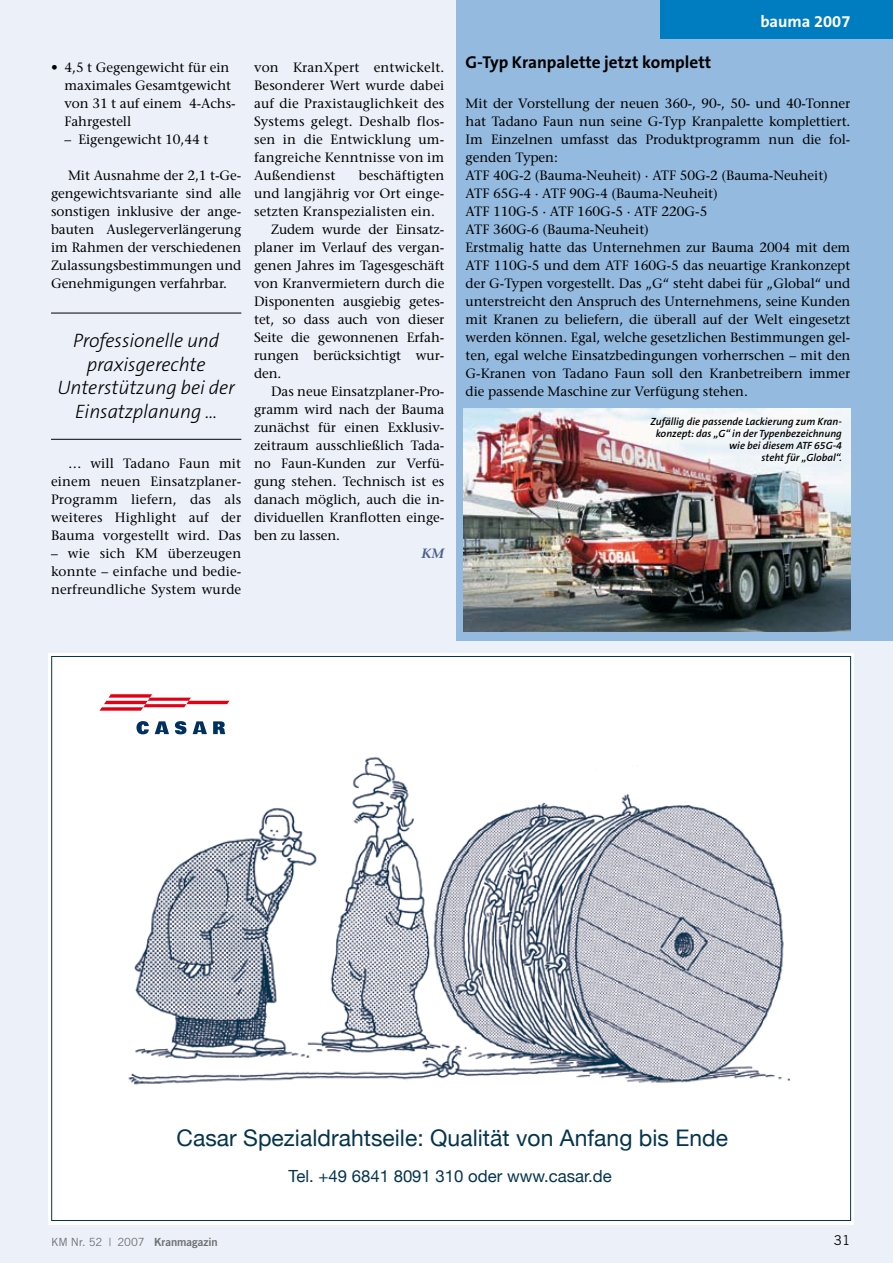
<style>
.page{position:relative;width:893px;height:1263px;background:#ecf1f9}
.page>*{position:absolute;margin:0;border:0;box-sizing:border-box;transform-origin:0 0}
.t1{font:22.8px "Helvetica Neue";color:#05344d}
.t2{font:italic 300 19.5px/23.4px "The Sans B3";letter-spacing:-.005em;color:#000;text-align:center}
.t3{font:700 17.25px "The Sans B7";color:#000}
.t4{font:16.8px "Helvetica Neue";color:#05344d}
.t5{font:700 16.5px "The Sans B7";color:#fff}
.t6{font:13.5px/18px "Stone Serif";letter-spacing:-.005em;color:#000;text-align:justify}
.t7{font:13.5px "Trade Gothic";color:#000}
.t8{font:italic 600 13.5px "Stone Serif";color:#4d628a}
.t9{font:11.25px "Trade Gothic";color:#6e7071}
.t10{font:italic 600 10.5px/12.3px "The Sans B6";color:#000;text-align:right}
.s1{font-family:"Trade Gothic Bold Two"}
</style>
<div class="page">
<div style="left:456px;top:0;width:437px;height:641px;background:#94badf"></div>
<div style="left:660px;top:0;width:233px;height:39px;background:#007cc0"></div>
<hr style="left:51px;top:313px;width:190px;height:1px;background:#000">
<hr style="left:51px;top:439px;width:190px;height:1px;background:#000">
<img style="left:464px;top:408px;width:386px;height:223px">
<div style="left:48px;top:653px;width:806px;height:571px;background:#fff"></div>
<img style="left:128px;top:756px;width:661px;height:329px">
<svg style="left:136px;top:721px;width:89px;height:13px"></svg>
<svg style="left:100px;top:694px;width:129px;height:17px"></svg>
<p class="t6" style="left:65px;top:58px;width:173px;text-align:left;text-indent:-13px">• 4,5 t Gegengewicht für ein maximales Gesamtgewicht von 31 t auf einem 4-Achs-<br>Fahrgestell</p>
<p class="t6" style="left:65px;top:130px;width:145px">– Eigengewicht 10,44 t</p>
<p class="t6" style="left:51px;top:166px;width:192px;text-indent:17px">Mit Ausnahme der 2,1 t-Ge&shy;gengewichtsvariante sind alle sonstigen inklusive der ange&shy;bauten Auslegerverlängerung im Rahmen der verschiedenen Zulassungsbestimmungen und Genehmigungen verfahrbar.</p>
<h2 class="t2" style="left:57px;top:330px;width:179px">Professionelle und praxisgerechte<br>Unterstützung bei der<br>Einsatzplanung …</h2>
<p class="t6" style="left:51px;top:454px;width:192px;text-indent:17px">… will Tadano Faun mit einem neuen Einsatzplaner-Programm liefern, das als weiteres Highlight auf der Bauma vorgestellt wird. Das</p>
<p class="t6" style="left:51px;top:544px;width:192px">– wie sich KM überzeugen konnte – einfache und bedie&shy;nerfreundliche System wurde</p>
<p class="t6" style="left:254px;top:58px;width:192px">von KranXpert entwickelt.<br>Besonderer Wert wurde dabei auf die Praxis-tauglichkeit des Systems gelegt. Deshalb flos&shy;sen in die Entwicklung um&shy;fangreiche Kenntnisse von im Außendienst</p>
<p class="t6" style="left:359px;top:166px;width:87px">beschäftigten</p>
<p class="t6" style="left:254px;top:184px;width:192px">und langjährig vor Ort einge-</p>
<p class="t6" style="left:254px;top:202px;width:183px">setzten Kranspezialisten ein.</p>
<p class="t6" style="left:271px;top:220px;width:175px">Zudem wurde der Einsatz-</p>
<p class="t6" style="left:254px;top:238px;width:192px">planer im Verlauf des vergan-</p>
<p class="t6" style="left:254px;top:256px;width:192px">genen Jahres im Tagesgeschäft</p>
<p class="t6" style="left:254px;top:274px;width:192px">von Kranvermietern durch die</p>
<p class="t6" style="left:254px;top:292px;width:192px">Disponenten ausgiebig getes-</p>
<p class="t6" style="left:254px;top:310px;width:192px">tet, so dass auch von dieser</p>
<p class="t6" style="left:254px;top:328px;width:192px">Seite die gewonnenen Erfah-</p>
<p class="t6" style="left:254px;top:346px;width:192px">rungen berücksichtigt wur-</p>
<p class="t6" style="left:254px;top:364px;width:29px">den.</p>
<p class="t6" style="left:271px;top:382px;width:175px">Das neue Einsatzplaner-Pro-</p>
<p class="t6" style="left:254px;top:400px;width:192px">gramm wird nach der Bauma</p>
<p class="t6" style="left:254px;top:418px;width:192px">zunächst für einen Exklusiv-</p>
<p class="t6" style="left:254px;top:436px;width:192px">zeitraum ausschließlich Tada-</p>
<p class="t6" style="left:254px;top:454px;width:192px">no Faun-Kunden zur Verfü-</p>
<p class="t6" style="left:254px;top:472px;width:192px">gung stehen. Technisch ist es</p>
<p class="t6" style="left:254px;top:490px;width:192px">danach möglich, auch die in-</p>
<p class="t6" style="left:254px;top:508px;width:192px">dividuellen Kranflotten einge-</p>
<p class="t6" style="left:254px;top:526px;width:88px">ben zu lassen.</p>
<p class="t8" style="left:421px;top:545px;width:24px">KM</p>
<p class="t5" style="left:760px;top:13px;width:92px">bauma 2007</p>
<p class="t3" style="left:466px;top:53px;width:247px">G-Typ Kranpalette jetzt komplett</p>
<p class="t6" style="left:466px;top:94px;width:386px;text-align:left">Mit der Vorstellung der neuen 360-, 90-, 50- und 40-Tonner hat Tadano Faun nun seine G-Typ Kranpalette komplettiert.<br>Im Einzelnen umfasst das Produktprogramm nun die fol&shy;genden Typen:<br>ATF 40G-2 (Bauma-Neuheit) · ATF 50G-2 (Bauma-Neuheit)<br>ATF 65G-4 · ATF 90G-4 (Bauma-Neuheit)<br>ATF 110G-5 · ATF 160G-5 · ATF 220G-5<br>ATF 360G-6 (Bauma-Neuheit)<br>Erstmalig hatte das Unternehmen zur Bauma 2004 mit dem ATF 110G-5 und dem ATF 160G-5 das neuartige Krankonzept der G-Typen vorgestellt. Das „G“ steht dabei für „Global“ und unterstreicht den Anspruch des Unternehmens, seine Kunden mit Kranen zu beliefern, die überall auf der Welt eingesetzt werden können. Egal, welche gesetzlichen Bestimmungen gel&shy;ten, egal welche Einsatzbedingungen vorherrschen – mit den G-Kranen von Tadano Faun soll den Kranbetreibern immer die passende Maschine zur Verfügung stehen.</p>
<p class="t10" style="left:651px;top:415px;width:193px">Zufällig die passende Lackierung zum Kran&shy;konzept: das „G“ in der Typenbezeichnung wie bei diesem ATF 65G-4<br>steht für „Global“.</p>
<h1 class="t1" style="left:176px;top:1124px;width:553px">Casar Spezialdrahtseile: Qualität von Anfang bis Ende</h1>
<p class="t4" style="left:289px;top:1166px;width:325px">Tel. +49 6841 8091 310 oder www.casar.de</p>
<p class="t9" style="left:51px;top:1235px;width:168px">KM Nr. 52 | 2007 <span class="s1">Kranmagazin</span></p>
<p class="t7" style="left:834px;top:1232px;width:9px">31</p>
</div>
